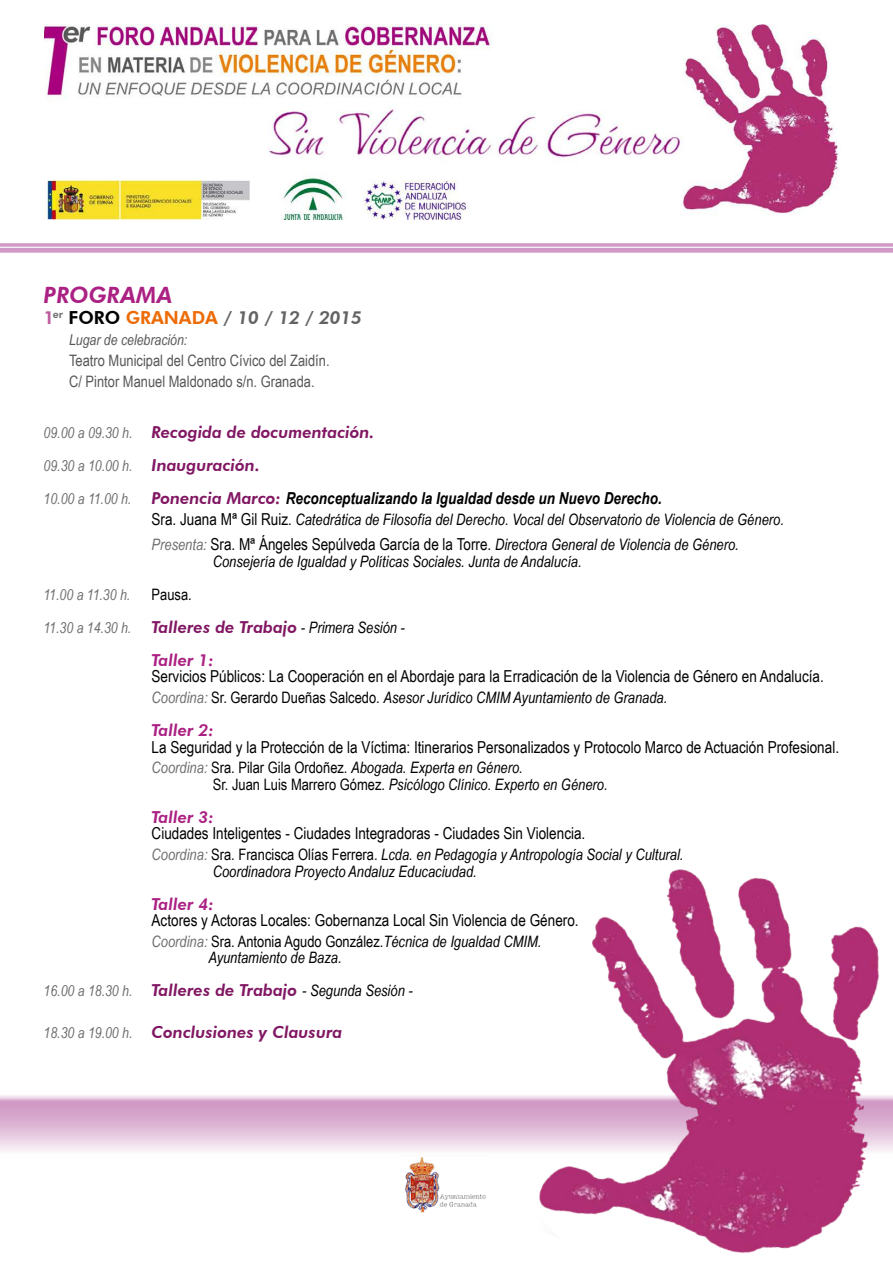
<style>
.page{position:relative;width:893px;height:1263px;background:#fff}
.page>*{position:absolute;margin:0;border:0;box-sizing:border-box;transform-origin:0 0}
.t1{font:italic 800 22.5px "Futura BT";color:#ab2183}
.t2{font:italic 800 18px "Futura BT";color:#646363}
.t3{font:16.5px "Arial Narrow";color:#000}
.t4{font:italic 800 16.5px/33px "Futura BT";color:#811763}
.t5{font:italic 700 16.5px "Arial Narrow";color:#000}
.t6{font:italic 800 16.5px "Futura BT";color:#ab2183}
.t7{font:italic 15.75px/16.5px "Arial Narrow";color:#000}
.t8{font:15.75px/21px "Arial Narrow";color:#575756}
.t9{font:15.75px "Arial Narrow";color:#000}
.t10{font:italic 15px "Arial Narrow";color:#706f6f}
.t11{font:italic 15px "Arial Narrow";color:#575756}
.s1{font-style:normal;color:#be599d}
.s2{font-style:normal;color:#000}
.s3{font-style:normal;color:#ed6b06}
.s4{font-family:"Arial Narrow";font-weight:400;font-size:15px;color:#706f6f}
.s5{font-family:"Futura BT";font-weight:800;font-size:16.5px;color:#811763}
.s6{font-weight:400;font-size:15px;color:#706f6f}
.s7{font-family:"Futura BT";font-weight:800;color:#811763}
.s8{font-style:normal;font-size:16.5px}
.s9{font-style:normal}
.s10{font-style:italic;font-size:15.75px;color:#706f6f}
.s11{font-style:italic;font-size:15.75px}
.s12{font-family:"Arial Narrow";font-weight:400;font-size:15.75px;color:#000}
.s13{color:#ab2183}
.s14{color:#706f6f}
</style>
<div class="page">
<svg style="left:0;top:1095px;width:447px;height:57px;background:#e1beda"></svg>
<img style="left:45px;top:24px;width:793px;height:195px">
<hr style="left:0;top:243px;width:893px;height:3px;background:#d199c5">
<hr style="left:0;top:248px;width:893px;height:4px;background:#d199c5">
<img style="left:447px;top:869px;width:446px;height:384px">
<img style="left:404px;top:1155px;width:88px;height:58px">
<h1 class="t1" style="left:44px;top:282px;width:131px">PROGRAMA</h1>
<p class="t2" style="left:44px;top:307px;width:320px"><span class="s1">1</span><sup>er</sup> <span class="s2">FORO</span> <span class="s3">GRANADA</span> / 10 / 12 / 2015</p>
<p class="t11" style="left:69px;top:330px;width:120px">Lugar de celebración:</p>
<p class="t8" style="left:69px;top:350px;width:262px">Teatro Municipal del Centro Cívico del Zaidín.<br>C/ Pintor Manuel Maldonado s/n. Granada.</p>
<p class="t4" style="left:44px;top:416px;width:332px"><span class="s4">09.00 a 09.30 h.</span> Recogida de documentación.</p>
<p class="t10" style="left:44px;top:456px;width:218px">09.30 a 10.00 h. <span class="s5">Inauguración.</span></p>
<p class="t5" style="left:44px;top:486px;width:620px"><span class="s6">10.00 a 11.00 h.</span> <span class="s7">Ponencia Marco:</span> Reconceptualizando la Igualdad desde un Nuevo Derecho.</p>
<p class="t7" style="left:152px;top:511px;width:634px"><span class="s8">Sra. Juana Mª Gil Ruiz</span><span class="s9">.</span> Catedrática de Filosofía del Derecho. Vocal del Observatorio de Violencia de Género.</p>
<p class="t3" style="left:152px;top:532px;width:589px"><span class="s10">Presenta:</span> Sra. Mª Ángeles Sepúlveda García de la Torre. <span class="s11">Directora General de Violencia de Género.</span></p>
<p class="t7" style="left:213px;top:553px;width:370px">Consejería de Igualdad y Políticas Sociales. Junta de Andalucía.</p>
<p class="t10" style="left:44px;top:584px;width:88px">11.00 a 11.30 h.</p>
<p class="t9" style="left:152px;top:583px;width:42px">Pausa.</p>
<p class="t4" style="left:152px;top:610px;width:255px;text-indent:-108px"><span class="s4">11.30 a 14.30 h.</span> Talleres de Trabajo <span class="s12">- Primera Sesión -<br></span><span class="s13">Taller 1:</span></p>
<p class="t3" style="left:152px;top:664px;width:674px">Servicios Públicos: La Cooperación en el Abordaje para la Erradicación de la Violencia de Género en Andalucía.</p>
<p class="t7" style="left:152px;top:689px;width:517px"><span class="s14">Coordina:</span> <span class="s9">Sr. Gerardo Dueñas Salcedo.</span> Asesor Jurídico CMIM Ayuntamiento de Granada.</p>
<p class="t6" style="left:152px;top:720px;width:64px">Taller 2:</p>
<p class="t3" style="left:152px;top:734px;width:689px">La Seguridad y la Protección de la Víctima: Itinerarios Personalizados y Protocolo Marco de Actuación Profesional.</p>
<p class="t7" style="left:213px;top:759px;width:396px;text-indent:-61px"><span class="s14">Coordina:</span> <span class="s9">Sra. Pilar Gila Ordoñez.</span> Abogada. Experta en Género.<br><span class="s9">Sr. Juan Luis Marrero Gómez.</span> Psicólogo Clínico. Experto en Género.</p>
<p class="t6" style="left:152px;top:807px;width:64px">Taller 3:</p>
<p class="t3" style="left:152px;top:821px;width:435px">Ciudades Inteligentes - Ciudades Integradoras - Ciudades Sin Violencia.</p>
<p class="t7" style="left:213px;top:846px;width:472px;text-indent:-61px"><span class="s14">Coordina:</span> <span class="s9">Sra. Francisca Olías Ferrera.</span> Lcda. en Pedagogía y Antropología Social y Cultural.<br>Coordinadora Proyecto Andaluz Educaciudad.</p>
<p class="t6" style="left:152px;top:894px;width:64px">Taller 4:</p>
<p class="t3" style="left:152px;top:908px;width:429px">Actores y Actoras Locales: Gobernanza Local Sin Violencia de Género.</p>
<p class="t7" style="left:208px;top:933px;width:335px;text-indent:-57px"><span class="s14">Coordina:</span> <span class="s9">Sra. Antonia Agudo González.</span>Técnica de Igualdad CMIM.<br>Ayuntamiento de Baza.</p>
<p class="t4" style="left:44px;top:974px;width:371px"><span class="s4">16.00 a 18.30 h.</span> Talleres de Trabajo <span class="s12">- Segunda Sesión -</span></p>
<p class="t4" style="left:44px;top:1015px;width:300px"><span class="s4">18.30 a 19.00 h.</span> Conclusiones y Clausura</p>
</div>
